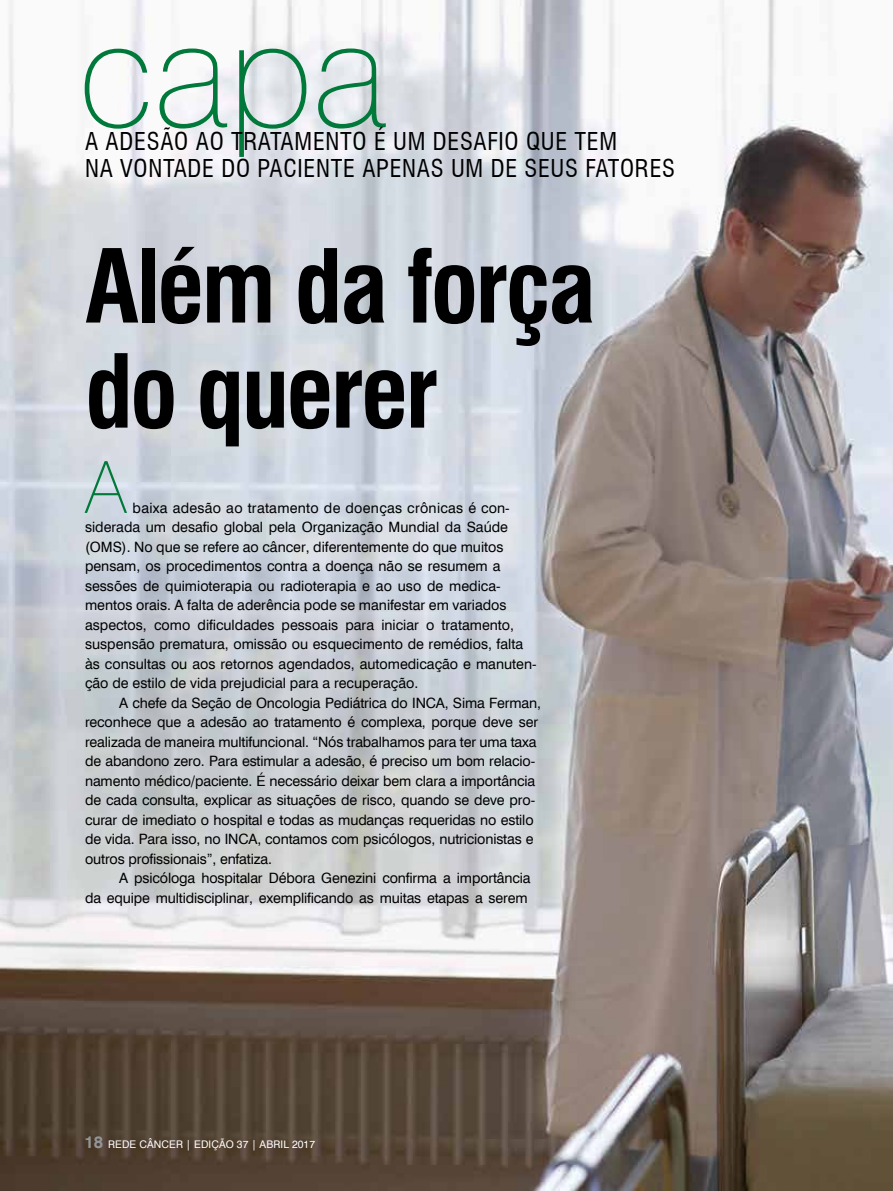
<style>
.page{position:relative;width:893px;height:1191px;background:#fff}
.page>*{position:absolute;margin:0;border:0;box-sizing:border-box;transform-origin:0 0}
.t1{font:100 147px "Swiss 721 BT";color:#00793a}
.t2{font:700 condensed 99px/105px "Swiss 721 BT";letter-spacing:-.03em;color:#000}
.t3{font:100 72px "Swiss 721 BT";color:#00793a}
.t4{font:condensed 24px/27px "Swiss 721 BT";letter-spacing:.03em;color:#000}
.t5{font:14.25px/19.5px "Swiss 721 BT";letter-spacing:-.01em;color:#000}
.t6{font:10.5px "Swiss 721 BT";letter-spacing:.015em;color:#fff}
.s1{font-weight:700;font-size:16.5px;color:#939598}
</style>
<div class="page">
<img style="left:0;top:0;width:893px;height:1191px">
<h1 class="t1" style="left:78px;top:-15px;width:311px">capa</h1>
<h3 class="t4" style="left:85px;top:128px;width:591px">A ADESÃO AO TRATAMENTO É UM DESAFIO QUE TEM<br>NA VONTADE DO PACIENTE APENAS UM DE SEUS FATORES</h3>
<h2 class="t2" style="left:85px;top:234px;width:512px">Além da força do querer</h2>
<h3 class="t3" style="left:85px;top:443px;width:43px">A</h3>
<p class="t5" style="left:85px;top:498px;width:453px;text-indent:48px">baixa adesão ao tratamento de doenças crônicas é con&shy;siderada um desafio global pela Organização Mundial da Saúde (OMS). No que se refere ao câncer, diferentemente do que muitos pensam, os procedimentos contra a doença não se resumem a sessões de quimioterapia ou radioterapia e ao uso de medica&shy;mentos orais. A falta de aderência pode se manifestar em variados aspectos, como dificuldades pessoais para iniciar o tratamento, suspensão prematura, omissão ou esquecimento de remédios, falta às consultas ou aos retornos agendados, automedicação e manuten&shy;ção de estilo de vida prejudicial para a recuperação.</p>
<p class="t5" style="left:85px;top:693px;width:458px;text-indent:34px">A chefe da Seção de Oncologia Pediátrica do INCA, Sima Ferman, reconhece que a adesão ao tratamento é complexa, porque deve ser realizada de maneira multifuncional. “Nós trabalhamos para ter uma taxa de abandono zero. Para estimular a adesão, é preciso um bom relacio&shy;namento médico/paciente. É necessário deixar bem clara a importância de cada consulta, explicar as situações de risco, quando se deve pro&shy;curar de imediato o hospital e todas as mudanças requeridas no estilo de vida. Para isso, no INCA, contamos com psicólogos, nutricionistas e outros profissionais”, enfatiza.</p>
<p class="t5" style="left:85px;top:868px;width:447px;text-align:right">A psicóloga hospitalar Débora Genezini confirma a importância<br>da equipe multidisciplinar, exemplificando as muitas etapas a serem</p>
<p class="t6" style="left:85px;top:1138px;width:232px"><span class="s1">18</span> REDE CÂNCER | EDIÇÃO 37 | ABRIL 2017</p>
</div>
